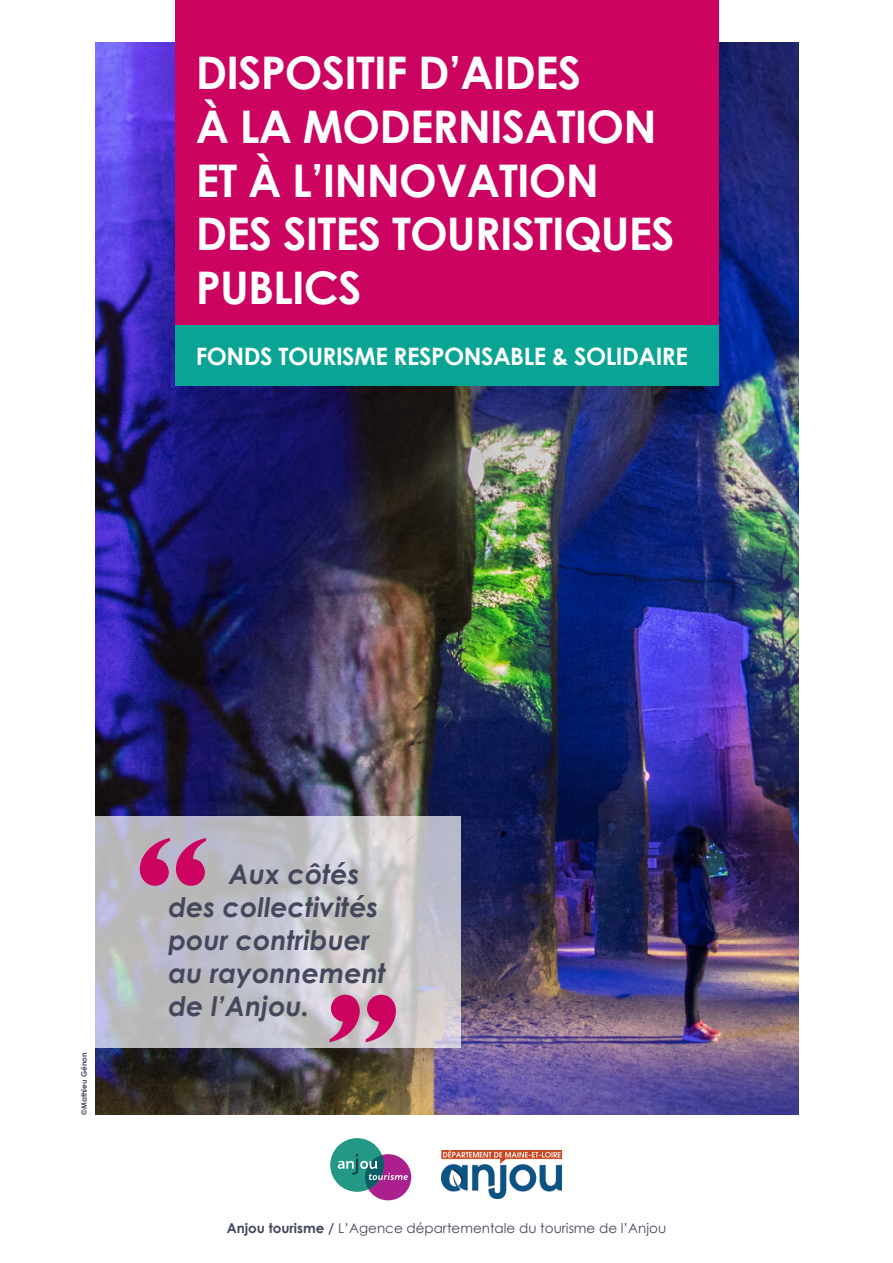
<style>
.page{position:relative;width:893px;height:1263px;background:#fff}
.page>*{position:absolute;margin:0;border:0;box-sizing:border-box;transform-origin:0 0}
.t1{font:700 165px "Perpetua Titling";color:#cc0361}
.t2{font:700 45px/53.7px "Century Gothic";letter-spacing:-.02em;color:#fff}
.t3{font:italic 700 27px "Century Gothic";color:#45485d}
.t4{font:700 24px "Century Gothic";letter-spacing:-.02em;color:#fff}
.t5{font:13.5px "Century Gothic";color:#45485d}
.Mentions___encadrés{font:700 7.5px "Century Gothic";color:#45485d}
.s1{font-weight:700}
</style>
<div class="page">
<img style="left:96px;top:43px;width:702px;height:1071px">
<svg style="left:95px;top:816px;width:366px;height:232px;background:#c2c1c8"></svg>
<div style="left:175px;top:0;width:543px;height:325px;background:#cc0361"></div>
<div style="left:365px;top:1154px;width:46px;height:46px;background:#ab208e;border-radius:50%"></div>
<div style="left:330px;top:1138px;width:54px;height:54px;background:#239884;border-radius:50%"></div>
<svg style="left:338px;top:1154px;width:70px;height:35px"></svg>
<img style="left:442px;top:1150px;width:120px;height:48px">
<div style="left:175px;top:325px;width:543px;height:61px;background:#0aa495"></div>
<p class="t2" style="left:196px;top:44px;width:387px">DISPOSITIF D’AIDES</p>
<p class="t2" style="left:196px;top:98px;width:462px">À LA MODERNISATION<br>ET À L’INNOVATION</p>
<p class="t2" style="left:196px;top:205px;width:480px">DES SITES TOURISTIQUES<br>PUBLICS</p>
<p class="t4" style="left:196px;top:338px;width:493px">FONDS TOURISME RESPONSABLE &amp; SOLIDAIRE</p>
<p class="Mentions___encadrés" style="left:78px;top:1114px;width:64px;rotate:-90deg">©Mathieu Génon</p>
<p class="t1" style="left:135px;top:796px;width:77px">“</p>
<p class="t3" style="left:229px;top:853px;width:132px">Aux côtés</p>
<p class="t3" style="left:168px;top:886px;width:212px">des collectivités</p>
<p class="t3" style="left:168px;top:919px;width:203px">pour contribuer</p>
<p class="t3" style="left:168px;top:952px;width:219px">au rayonnement</p>
<p class="t3" style="left:168px;top:985px;width:142px">de l’Anjou.</p>
<p class="t1" style="left:325px;top:953px;width:77px">”</p>
<p class="t5" style="left:227px;top:1218px;width:441px"><span class="s1">Anjou tourisme /</span> L’Agence départementale du tourisme de l’Anjou</p>
</div>
